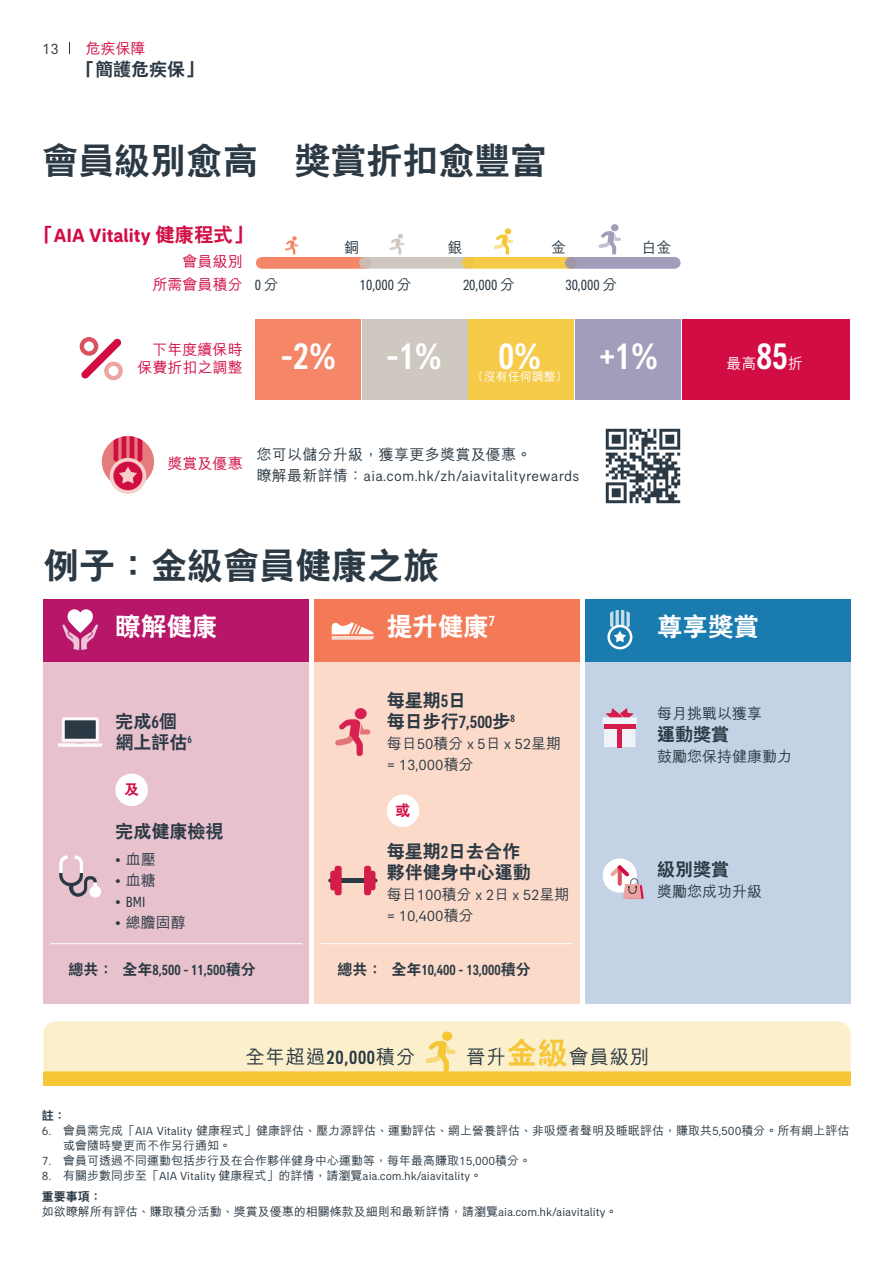
<style>
.page{position:relative;width:893px;height:1263px;background:#fff}
.page>*{position:absolute;margin:0;border:0;box-sizing:border-box;transform-origin:0 0}
.t1{font:500 condensed 37.5px "AIA Everest";color:#fff}
.t2{font:800 36px "C Hei 2 HK";color:#2b3944}
.t3{font:800 25.5px "C Hei 2 HK";color:#fff}
.t4{font:500 19.5px "M Hei HK";letter-spacing:.04em;color:#2b3944}
.t5{font:700 19.5px "AIA Everest";color:#d20d44}
.t6{font:800 18px/21px "C Hei 2 HK";color:#2b3944}
.t7{font:500 15px "M Hei HK";color:#2b3944}
.t8{font:15px "AIA Everest";letter-spacing:.02em;color:#2b3944}
.t9{font:500 condensed 15px "AIA Everest";color:#2b3944}
.t10{font:500 15px/18px "M Hei HK";color:#d20d44;text-align:right}
.t11{font:condensed 15px "AIA Everest";color:#2b3944}
.t12{font:15px/21px "AIA Everest";color:#2b3944}
.t13{font:500 15px "M Hei HK";letter-spacing:.02em;color:#2b3944}
.t14{font:500 15px "M Hei HK";color:#fff}
.t15{font:800 15px "C Hei 2 HK";color:#d20d44}
.t16{font:500 12px/15px "M Hei HK";color:#2b3944}
.t17{font:12px "AIA Everest";color:#2b3944}
.t18{font:500 12px "M Hei HK";color:#fff}
.t19{font:800 12px "C Hei 2 HK";color:#2b3944}
.s1{font-family:"C Hei 2 HK";font-weight:800}
.s2{font-family:"M Hei HK";font-weight:500;font-stretch:normal}
.s3{font-family:"M Hei HK";font-weight:500}
.s4{font-family:"AIA Everest";font-weight:500;font-stretch:condensed}
.s5{font-family:"AIA Everest";font-weight:400;font-stretch:condensed}
.s6{font-family:"AIA Everest";font-weight:400}
.s7{font-family:"C Hei 2 HK";font-weight:800;font-stretch:normal}
.s8{font-family:"AIA Everest";font-stretch:condensed}
.s9{font-family:"C Hei 2 HK";font-weight:800;font-size:30px;color:#f5c636}
</style>
<div class="page">
<svg style="left:80px;top:337px;width:43px;height:43px"></svg>
<div style="left:256px;top:319px;width:105px;height:81px;background:#f58668"></div>
<div style="left:362px;top:319px;width:105px;height:81px;background:#c9c2bb"></div>
<div style="left:469px;top:319px;width:105px;height:81px;background:#f6cb4a"></div>
<div style="left:575px;top:319px;width:105px;height:81px;background:#a29dba"></div>
<div style="left:682px;top:319px;width:168px;height:81px;background:#d20d44"></div>
<svg style="left:605px;top:428px;width:76px;height:76px"></svg>
<svg style="left:606px;top:429px;width:74px;height:74px"></svg>
<div style="left:102px;top:436px;width:52px;height:51px;background:#e47c7b;border-radius:50%"></div>
<div style="left:110px;top:458px;width:36px;height:36px;background:#f6cfc9;border-radius:50%"></div>
<svg style="left:113px;top:436px;width:30px;height:54px"></svg>
<svg style="left:389px;top:234px;width:16px;height:21px"></svg>
<svg style="left:494px;top:228px;width:19px;height:27px"></svg>
<div style="left:611px;top:224px;width:8px;height:7px;background:#a29dba;border-radius:50%"></div>
<svg style="left:599px;top:231px;width:22px;height:24px"></svg>
<svg style="left:285px;top:236px;width:13px;height:19px"></svg>
<div style="left:256px;top:257px;width:116px;height:12px;background:#f58668;border-radius:6px"></div>
<div style="left:359px;top:257px;width:116px;height:12px;background:#c9c2bb;border-radius:6px"></div>
<div style="left:462px;top:257px;width:116px;height:12px;background:#f6cb4a;border-radius:6px"></div>
<svg style="left:565px;top:257px;width:116px;height:12px"></svg>
<div style="left:43px;top:599px;width:265px;height:404px;background:#e7c2cd"></div>
<div style="left:314px;top:599px;width:266px;height:404px;background:#fcdac9"></div>
<div style="left:43px;top:599px;width:265px;height:62px;background:#b81669"></div>
<div style="left:314px;top:599px;width:266px;height:62px;background:#f47957"></div>
<svg style="left:62px;top:609px;width:36px;height:41px"></svg>
<svg style="left:332px;top:622px;width:42px;height:18px"></svg>
<svg style="left:59px;top:855px;width:42px;height:43px"></svg>
<svg style="left:58px;top:717px;width:45px;height:30px"></svg>
<div style="left:65px;top:720px;width:31px;height:19px;background:#2b3944"></div>
<div style="left:115px;top:773px;width:33px;height:33px;background:#fff;border-radius:50%"></div>
<div style="left:338px;top:878px;width:30px;height:5px;background:#2b3944"></div>
<div style="left:335px;top:866px;width:7px;height:29px;background:#d41d48;border-radius:3px"></div>
<div style="left:330px;top:871px;width:7px;height:19px;background:#d41d48;border-radius:3px"></div>
<div style="left:364px;top:866px;width:7px;height:29px;background:#d41d48;border-radius:3px"></div>
<div style="left:368px;top:871px;width:7px;height:19px;background:#d41d48;border-radius:3px"></div>
<div style="left:355px;top:708px;width:12px;height:11px;background:#d62151;border-radius:50%"></div>
<svg style="left:335px;top:719px;width:35px;height:37px"></svg>
<div style="left:387px;top:794px;width:32px;height:33px;background:#fff;border-radius:50%"></div>
<hr style="left:50px;top:943px;width:252px;height:1px;background:#fff">
<div style="left:43px;top:1021px;width:808px;height:51px;background:#fbefcc"></div>
<div style="left:43px;top:1072px;width:808px;height:13px;background:#f5c636"></div>
<div style="left:442px;top:1031px;width:10px;height:10px;background:#f5c636;border-radius:50%"></div>
<svg style="left:426px;top:1041px;width:29px;height:31px"></svg>
<hr style="left:321px;top:943px;width:252px;height:1px;background:#fff">
<div style="left:586px;top:599px;width:265px;height:404px;background:#c3d2e5"></div>
<div style="left:586px;top:599px;width:265px;height:62px;background:#1a7baf"></div>
<div style="left:607px;top:625px;width:25px;height:24px;background:#fff;border-radius:50%"></div>
<svg style="left:610px;top:610px;width:20px;height:37px"></svg>
<svg style="left:602px;top:708px;width:35px;height:39px"></svg>
<div style="left:617px;top:724px;width:5px;height:23px;background:#d41d48"></div>
<div style="left:604px;top:724px;width:31px;height:5px;background:#d41d48"></div>
<div style="left:603px;top:858px;width:34px;height:35px;background:#fff;border-radius:50%"></div>
<svg style="left:610px;top:865px;width:34px;height:34px"></svg>
<p class="t8" style="left:42px;top:40px;width:18px">13</p>
<p class="t10" style="left:86px;top:38px;width:61px">危疾保障</p>
<h3 class="t6" style="left:77px;top:58px;width:128px">「簡護危疾保」</h3>
<h2 class="t2" style="left:42px;top:142px;width:505px">會員級別愈高　獎賞折扣愈豐富</h2>
<h3 class="t5" style="left:34px;top:223px;width:220px"><span class="s1">「</span>AIA Vitality <span class="s1">健康程式」</span></h3>
<p class="t10" style="left:153px;top:249px;width:91px;line-height:23.1px">會員級別<br>所需會員積分</p>
<p class="t7" style="left:344px;top:236px;width:16px">銅</p>
<p class="t7" style="left:448px;top:236px;width:16px">銀</p>
<p class="t7" style="left:551px;top:236px;width:16px">金</p>
<p class="t7" style="left:641px;top:236px;width:31px">白金</p>
<p class="t11" style="left:255px;top:277px;width:25px">0 <span class="s2">分</span></p>
<p class="t11" style="left:360px;top:277px;width:53px">10,000 <span class="s2">分</span></p>
<p class="t11" style="left:463px;top:277px;width:53px">20,000 <span class="s2">分</span></p>
<p class="t11" style="left:565px;top:277px;width:53px">30,000 <span class="s2">分</span></p>
<p class="t10" style="left:138px;top:339px;width:106px">下年度續保時保費折扣之調整</p>
<h1 class="t1" style="left:280px;top:335px;width:57px">-2%</h1>
<h1 class="t1" style="left:386px;top:335px;width:57px">-1%</h1>
<h1 class="t1" style="left:499px;top:335px;width:44px">0%</h1>
<p class="t18" style="left:478px;top:368px;width:85px">(沒有任何調整)</p>
<h1 class="t1" style="left:599px;top:335px;width:60px">+1%</h1>
<p class="t10" style="left:168px;top:453px;width:76px">獎賞及優惠</p>
<p class="t13" style="left:256px;top:443px;width:277px">您可以儲分升級，獲享更多獎賞及優惠。</p>
<p class="t8" style="left:256px;top:467px;width:324px"><span class="s3">瞭解最新詳情：</span>aia.com.hk/zh/aiavitalityrewards</p>
<h2 class="t2" style="left:43px;top:547px;width:397px">例子：金級會員健康之旅</h2>
<h1 class="t1" style="left:756px;top:335px;width:33px">85</h1>
<p class="t14" style="left:726px;top:353px;width:31px">最高</p>
<p class="t14" style="left:788px;top:353px;width:16px">折</p>
<h3 class="t3" style="left:115px;top:614px;width:103px">瞭解健康</h3>
<h3 class="t3" style="left:387px;top:614px;width:110px">提升健康<sup>7</sup></h3>
<h3 class="t6" style="left:115px;top:710px;width:78px">完成<span class="s4">6</span>個網上評估<sup>6</sup></h3>
<p class="t15" style="left:124px;top:781px;width:16px">及</p>
<h3 class="t6" style="left:115px;top:820px;width:109px">完成健康檢視</h3>
<p class="t7" style="left:115px;top:848px;width:42px"><span class="s5">•</span> 血壓</p>
<p class="t7" style="left:115px;top:869px;width:42px"><span class="s5">•</span> 血糖</p>
<p class="t11" style="left:115px;top:893px;width:32px">• BMI</p>
<p class="t7" style="left:115px;top:911px;width:72px"><span class="s5">•</span> 總膽固醇</p>
<h3 class="t6" style="left:387px;top:690px;width:130px">每星期<span class="s4">5</span>日<br>每日步行<span class="s4">7,500</span>步<sup>8</sup></h3>
<p class="t7" style="left:387px;top:733px;width:176px">每日<span class="s6">50</span>積分 <span class="s6">x 5</span>日 <span class="s6">x 52</span>星期</p>
<p class="t8" style="left:387px;top:757px;width:88px">= 13,000<span class="s3">積分</span></p>
<p class="t15" style="left:395px;top:802px;width:16px">或</p>
<h3 class="t6" style="left:387px;top:841px;width:145px">每星期<span class="s4">2</span>日去合作夥伴健身中心運動</h3>
<p class="t12" style="left:387px;top:884px;width:184px"><span class="s3">每日</span>100<span class="s3">積分</span> x 2<span class="s3">日</span> x 52<span class="s3">星期</span>= 10,400<span class="s3">積分</span></p>
<p class="t9" style="left:68px;top:961px;width:189px"><span class="s7">總共： 全年</span>8,500 - 11,500<span class="s7">積分</span></p>
<p class="t9" style="left:337px;top:961px;width:195px"><span class="s7">總共： 全年</span>10,400 - 13,000<span class="s7">積分</span></p>
<h3 class="t3" style="left:657px;top:614px;width:103px">尊享獎賞</h3>
<p class="t7" style="left:657px;top:702px;width:106px">每月挑戰以獲享</p>
<h3 class="t6" style="left:657px;top:724px;width:73px">運動獎賞</h3>
<p class="t7" style="left:657px;top:746px;width:136px">鼓勵您保持健康動力</p>
<h3 class="t6" style="left:657px;top:859px;width:73px">級別獎賞</h3>
<p class="t7" style="left:657px;top:881px;width:106px">獎勵您成功升級</p>
<h3 class="t4" style="left:245px;top:1043px;width:172px">全年超過<span class="s8">20,000</span>積分</h3>
<h3 class="t4" style="left:466px;top:1043px;width:185px">晉升<span class="s9">金級</span>會員級別</h3>
<p class="t19" style="left:42px;top:1110px;width:26px">註：</p>
<p class="t16" style="left:63px;top:1122px;width:788px;text-indent:-21px"><span class="s6">6.</span> 會員需完成「<span class="s6">AIA Vitality</span> 健康程式」健康評估、壓力源評估、運動評估、網上營養評估、非吸煙者聲明及睡眠評估，賺取共<span class="s6">5,500</span>積分。所有網上評估或會隨時變更而不作另行通知。</p>
<p class="t16" style="left:42px;top:1152px;width:491px"><span class="s6">7.</span> 會員可透過不同運動包括步行及在合作夥伴健身中心運動等，每年最高賺取<span class="s6">15,000</span>積分。</p>
<p class="t17" style="left:42px;top:1169px;width:442px">8. <span class="s3">有關步數同步至「</span>AIA Vitality <span class="s3">健康程式」的詳情，請瀏覽</span>aia.com.hk/aiavitality<span class="s3">。</span></p>
<p class="t19" style="left:42px;top:1191px;width:62px">重要事項：</p>
<p class="t16" style="left:42px;top:1203px;width:577px">如欲瞭解所有評估、賺取積分活動、獎賞及優惠的相關條款及細則和最新詳情，請瀏覽<span class="s6">aia.com.hk/aiavitality</span>。</p>
</div>
